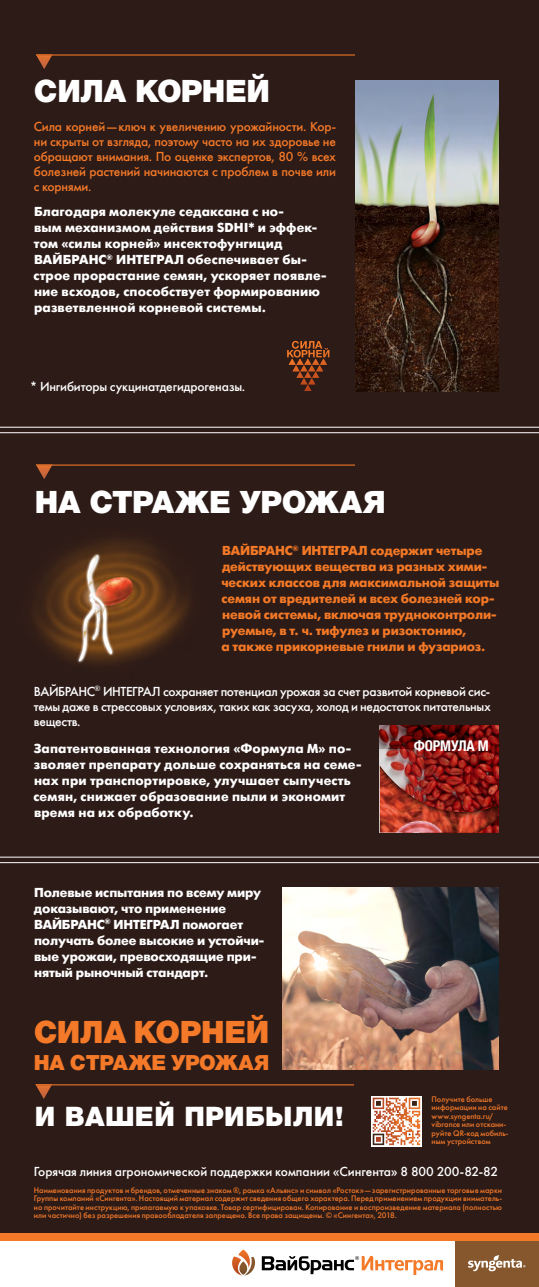
<style>
.page{position:relative;width:539px;height:1287px;background:#fff}
.page>*{position:absolute;margin:0;border:0;box-sizing:border-box;transform-origin:0 0}
.t1{font:900 31px "Helvetica Neue Cyr";letter-spacing:-.02em;color:#fff}
.t2{font:900 31px "Helvetica Neue Cyr";letter-spacing:-.015em;color:#f47929}
.t3{font:900 27px "Helvetica Neue Cyr";letter-spacing:.01em;color:#fff}
.t4{font:900 21px "Helvetica Neue Cyr";letter-spacing:-.015em;color:#f47929}
.t5{font:700 condensed 14.7px "Helvetica Neue";letter-spacing:-.015em;color:#fff}
.Paragraph_Style_6{font:700 13px/16px "Futura Futuris C";letter-spacing:.01em;color:#fff}
.Paragraph_Style_6-2{font:700 13px/16px "Futura Futuris C";letter-spacing:-.01em;color:#f47927}
.Paragraph_Style_3{font:13px/15px "Futura Futuris C";letter-spacing:-.01em;color:#f47929;text-align:justify}
.Paragraph_Style_3-2{font:13px/15px "Futura Futuris C";letter-spacing:-.02em;color:#fff}
.Paragraph_Style_6-3{font:700 13px/16px "Futura Futuris C";letter-spacing:-.01em;color:#fff}
.Paragraph_Style_3-3{font:13px "Futura Futuris C";color:#fff}
.Paragraph_Style_7{font:8px/8.5px "Futura Futuris C";letter-spacing:.005em;color:#f47929;text-align:justify}
</style>
<div class="page">
<div style="left:455px;top:1233px;width:84px;height:54px;background:#86572d"></div>
<div style="left:0;top:1233px;width:539px;height:8px;background:#f47929"></div>
<svg style="left:468px;top:1255px;width:57px;height:16px"></svg>
<svg style="left:232px;top:1250px;width:23px;height:25px"></svg>
<svg style="left:262px;top:1256px;width:181px;height:19px"></svg>
<div style="left:0;top:0;width:539px;height:1233px;background:#2d1b17"></div>
<img style="left:37px;top:56px;width:15px;height:13px">
<svg style="left:36px;top:54px;width:319px;height:2px"></svg>
<img style="left:36px;top:466px;width:16px;height:13px">
<svg style="left:36px;top:465px;width:319px;height:1px"></svg>
<img style="left:36px;top:1085px;width:15px;height:14px">
<svg style="left:35px;top:1084px;width:319px;height:1px"></svg>
<img style="left:283px;top:887px;width:215px;height:182px">
<img style="left:33px;top:538px;width:157px;height:127px">
<svg style="left:371px;top:1096px;width:51px;height:51px"></svg>
<svg style="left:372px;top:1098px;width:48px;height:47px;background:#dfac94"></svg>
<img style="left:380px;top:725px;width:118px;height:108px">
<img style="left:356px;top:81px;width:142px;height:311px">
<svg style="left:287px;top:341px;width:42px;height:50px"></svg>
<hr style="left:0;top:427px;width:539px;height:1px;background:#fff">
<hr style="left:0;top:857px;width:539px;height:1px;background:#fff">
<hr style="left:0;top:433px;width:539px;height:1px;background:#fff">
<hr style="left:0;top:862px;width:539px;height:1px;background:#fff">
<p class="t1" style="left:34px;top:74px;width:237px">СИЛА КОРНЕЙ</p>
<p class="Paragraph_Style_3" style="left:34px;top:119px;width:304px">Сила корней—ключ к увеличению урожайности. Кор&shy;ни скрыты от взгляда, поэтому часто на их здоровье не обращают внимания. По оценке экспертов, 80 % всех болезней растений начинаются с проблем в почве или с корнями.</p>
<p class="Paragraph_Style_6" style="left:33px;top:204px;width:294px">Благодаря молекуле седаксана с но-<br>вым механизмом действия SDHI* и эффек&shy;том «силы корней» инсектофунгицид ВАЙБРАНС<sup>®</sup> ИНТЕГРАЛ обеспечивает бы&shy;строе прорастание семян, ускоряет появле&shy;ние всходов, способствует формированию разветвленной корневой системы.</p>
<p class="Paragraph_Style_3-2" style="left:30px;top:379px;width:217px">* Ингибиторы сукцинатдегидрогеназы.</p>
<p class="t1" style="left:35px;top:485px;width:352px">НА СТРАЖЕ УРОЖАЯ</p>
<p class="Paragraph_Style_6-2" style="left:221px;top:543px;width:279px">ВАЙБРАНС<sup>®</sup> ИНТЕГРАЛ содержит четыре действующих вещества из разных хими&shy;ческих классов для максимальной защиты семян от вредителей и всех болезней кор&shy;невой системы, включая трудноконтроли&shy;руемые, в т. ч. тифулез и ризоктонию,</p>
<p class="Paragraph_Style_6-2" style="left:221px;top:639px;width:265px">а также прикорневые гнили и фузариоз.</p>
<p class="Paragraph_Style_3-2" style="left:34px;top:684px;width:458px">ВАЙБРАНС<sup>®</sup> ИНТЕГРАЛ сохраняет потенциал урожая за счет развитой корневой сис-</p>
<p class="Paragraph_Style_3-2" style="left:34px;top:699px;width:458px">темы даже в стрессовых условиях, таких как засуха, холод и недостаток питательных веществ.</p>
<p class="Paragraph_Style_6" style="left:33px;top:741px;width:329px">Запатентованная технология «Формула М» по&shy;зволяет препарату дольше сохраняться на семе&shy;нах при транспортировке, улучшает сыпучесть семян, снижает образование пыли и экономит время на их обработку.</p>
<p class="Paragraph_Style_6-3" style="left:34px;top:884px;width:232px">Полевые испытания по всему миру доказывают, что применение<br>ВАЙБРАНС<sup>®</sup> ИНТЕГРАЛ помогает получать более высокие и устойчи&shy;вые урожаи, превосходящие при&shy;нятый рыночный стандарт.</p>
<p class="t2" style="left:34px;top:1014px;width:237px">СИЛА КОРНЕЙ</p>
<p class="t4" style="left:34px;top:1050px;width:237px">НА СТРАЖЕ УРОЖАЯ</p>
<p class="t3" style="left:35px;top:1102px;width:310px">И ВАШЕЙ ПРИБЫЛИ!</p>
<p class="t5" style="left:413px;top:733px;width:77px">ФОРМУЛА М</p>
<p class="Paragraph_Style_7" style="left:431px;top:1095px;width:78px;text-align:left">Получите больше информации на сайте www.syngenta.ru/ vibrance или отскани&shy;руйте QR-код мобиль&shy;ным устройством</p>
<p class="Paragraph_Style_3-3" style="left:34px;top:1164px;width:465px">Горячая линия агрономической поддержки компании «Сингента» 8 800 200-82-82</p>
<p class="Paragraph_Style_7" style="left:34px;top:1186px;width:469px">Наименования продуктов и брендов, отмеченные знаком ®, рамка «Альянс» и символ «Росток»—зарегистрированные торговые марки Группы компаний «Сингента». Настоящий материал содержит сведения общего характера. Перед применением продукции вниматель&shy;но прочитайте инструкцию, прилагаемую к упаковке. Товар сертифицирован. Копирование и воспроизведение материала (полностью или частично) без разрешения правообладателя запрещено. Все права защищены. © «Сингента», 2018.</p>
</div>
